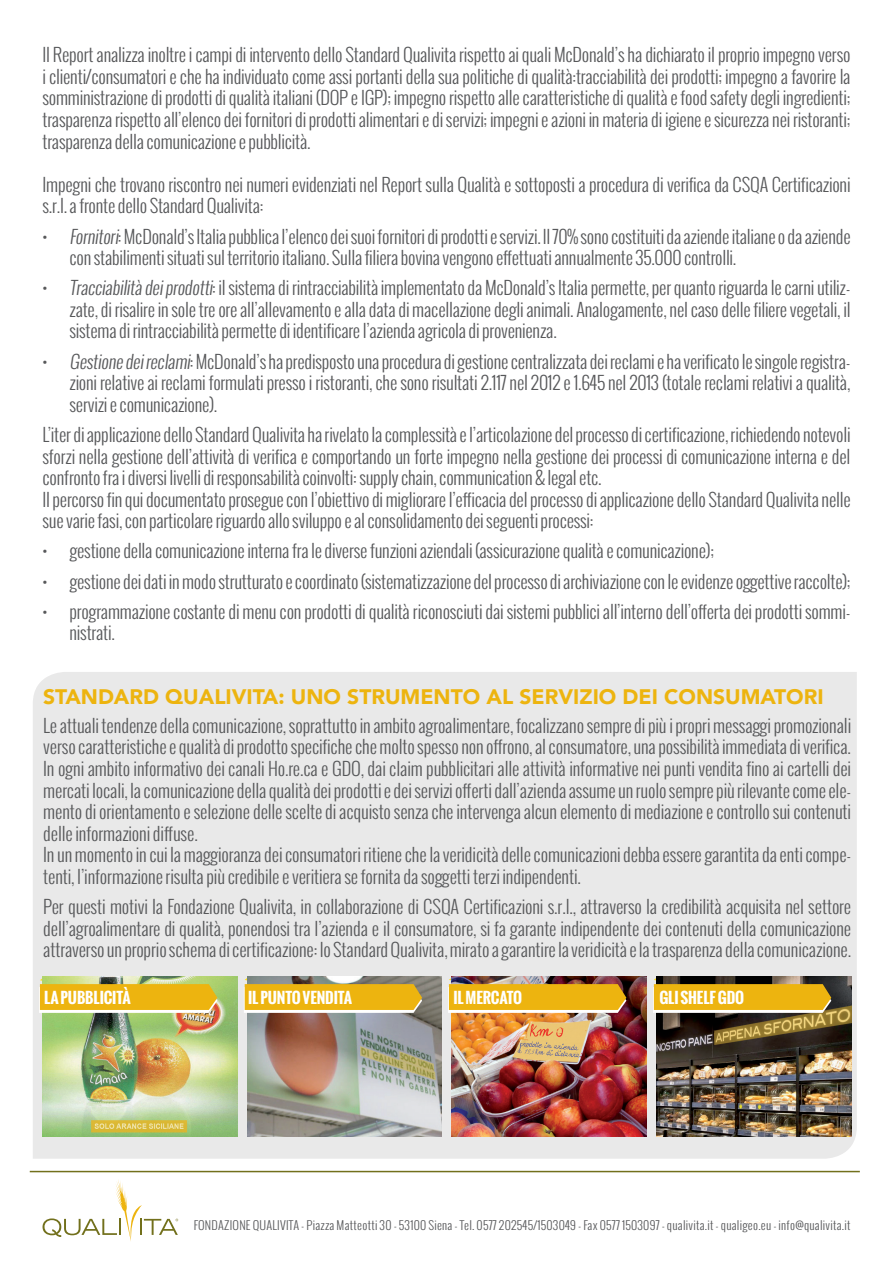
<style>
.page{position:relative;width:893px;height:1263px;background:#fff}
.page>*{position:absolute;margin:0;border:0;box-sizing:border-box;transform-origin:0 0}
.t1{font:900 21px "Avenir";color:#edb40f}
.t2{font:300 18px/21.6px "Oswald";letter-spacing:-.015em;color:#57585a}
.t3{font:700 15px "Oswald";letter-spacing:-.01em;color:#fff}
.t4{font:300 11.7px "Oswald";letter-spacing:.02em;color:#57585a}
</style>
<div class="page">
<div style="left:33px;top:672px;width:824px;height:487px;background:#e9e9e9"></div>
<svg style="left:43px;top:1180px;width:135px;height:61px"></svg>
<img style="left:43px;top:976px;width:194px;height:160px">
<svg style="left:39px;top:977px;width:178px;height:36px;background:#e2be3d"></svg>
<img style="left:247px;top:976px;width:195px;height:160px">
<img style="left:452px;top:976px;width:194px;height:160px">
<img style="left:657px;top:976px;width:194px;height:160px">
<svg style="left:244px;top:977px;width:178px;height:36px;background:#d9b13d"></svg>
<img style="left:448px;top:977px;width:178px;height:36px">
<svg style="left:653px;top:977px;width:178px;height:36px;background:#c69d28"></svg>
<hr style="left:30px;top:1171px;width:830px;height:1px;background:#72701c">
<p class="t2" style="left:43px;top:44px;width:810px;text-align:justify">Il Report analizza inoltre i campi di intervento dello Standard Qualivita rispetto ai quali McDonald’s ha dichiarato il proprio impegno verso i clienti/consumatori e che ha individuato come assi portanti della sua politiche di qualità:tracciabilità dei prodotti; impegno a favorire la somministrazione di prodotti di qualità italiani (DOP e IGP); impegno rispetto alle caratteristiche di qualità e food safety degli ingredienti; trasparenza rispetto all’elenco dei fornitori di prodotti alimentari e di servizi; impegni e azioni in materia di igiene e sicurezza nei ristoranti; trasparenza della comunicazione e pubblicità.</p>
<p class="t2" style="left:43px;top:173px;width:809px">Impegni che trovano riscontro nei numeri evidenziati nel Report sulla Qualità e sottoposti a procedura di verifica da CSQA Certificazioni s.r.l. a fronte dello Standard Qualivita:</p>
<p class="t2" style="left:70px;top:225px;width:783px;text-indent:-27px">• Fornitori: McDonald’s Italia pubblica l’elenco dei suoi fornitori di prodotti e servizi. Il 70% sono costituiti da aziende italiane o da aziende con stabilimenti situati sul territorio italiano. Sulla filiera bovina vengono effettuati annualmente 35.000 controlli.</p>
<p class="t2" style="left:70px;top:277px;width:782px;text-align:justify;text-indent:-27px">• Tracciabilità deiprodotti: il sistema di rintracciabilità implementato da McDonald’s Italia permette, per quanto riguarda le carni utiliz&shy;zate, di risalire in sole tre ore all’allevamento e alla data di macellazione degli animali. Analogamente, nel caso delle filiere vegetali, il sistema di rintracciabilità permette di identificare l’azienda agricola di provenienza.</p>
<p class="t2" style="left:70px;top:350px;width:782px;text-align:justify;text-indent:-27px">• Gestione deireclami: McDonald’s ha predisposto una procedura di gestione centralizzata dei reclami e ha verificato le singole registra&shy;zioni relative ai reclami formulati presso i ristoranti, che sono risultati 2.117 nel 2012 e 1.645 nel 2013 (totale reclami relativi a qualità, servizi e comunicazione).</p>
<p class="t2" style="left:43px;top:423px;width:810px">L’iter di applicazione dello Standard Qualivita ha rivelato la complessità e l’articolazione del processo di certificazione, richiedendo notevoli sforzi nella gestione dell’attività di verifica e comportando un forte impegno nella gestione dei processi di comunicazione interna e del confronto fra i diversi livelli di responsabilità coinvolti: supply chain, communication &amp; legal etc.<br>Il percorso fin qui documentato prosegue con l’obiettivo di migliorare l’efficacia del processo di applicazione dello Standard Qualivita nelle sue varie fasi, con particolare riguardo allo sviluppo e al consolidamento dei seguenti processi:</p>
<p class="t2" style="left:43px;top:540px;width:673px">• gestione della comunicazione interna fra le diverse funzioni aziendali (assicurazione qualità e comunicazione);</p>
<p class="t2" style="left:43px;top:570px;width:810px">• gestione dei dati in modo strutturato e coordinato (sistematizzazione del processo di archiviazione con le evidenze oggettive raccolte);</p>
<p class="t2" style="left:70px;top:600px;width:782px;text-indent:-27px">• programmazione costante di menu con prodotti di qualità riconosciuti dai sistemi pubblici all’interno dell’offerta dei prodotti sommi&shy;nistrati.</p>
<p class="t1" style="left:43px;top:678px;width:782px">STANDARD QUALIVITA: UNO STRUMENTO AL SERVIZIO DEI CONSUMATORI</p>
<p class="t2" style="left:43px;top:714px;width:809px">Le attuali tendenze della comunicazione, soprattutto in ambito agroalimentare, focalizzano sempre di più i propri messaggi promozionali verso caratteristiche e qualità di prodotto specifiche che molto spesso non offrono, al consumatore, una possibilità immediata di verifica.<br>In ogni ambito informativo dei canali Ho.re.ca e GDO, dai claim pubblicitari alle attività informative nei punti vendita fino ai cartelli dei mercati locali, la comunicazione della qualità dei prodotti e dei servizi offerti dall’azienda assume un ruolo sempre più rilevante come ele&shy;mento di orientamento e selezione delle scelte di acquisto senza che intervenga alcun elemento di mediazione e controllo sui contenuti delle informazioni diffuse.<br>In un momento in cui la maggioranza dei consumatori ritiene che la veridicità delle comunicazioni debba essere garantita da enti compe&shy;tenti, l’informazione risulta più credibile e veritiera se fornita da soggetti terzi indipendenti.</p>
<p class="t2" style="left:43px;top:896px;width:810px;text-align:justify">Per questi motivi la Fondazione Qualivita, in collaborazione di CSQA Certificazioni s.r.l., attraverso la credibilità acquisita nel settore dell’agroalimentare di qualità, ponendosi tra l’azienda e il consumatore, si fa garante indipendente dei contenuti della comunicazione attraverso un proprio schema di certificazione: lo Standard Qualivita, mirato a garantire la veridicità e la trasparenza della comunicazione.</p>
<p class="t3" style="left:44px;top:986px;width:88px">LA PUBBLICITÀ</p>
<p class="t3" style="left:248px;top:986px;width:106px">IL PUNTO VENDITA</p>
<p class="t3" style="left:453px;top:986px;width:70px">IL MERCATO</p>
<p class="t3" style="left:659px;top:986px;width:86px">GLI SHELF GDO</p>
<p class="t4" style="left:194px;top:1217px;width:658px">FONDAZIONE QUALIVITA - Piazza Matteotti 30 - 53100 Siena - Tel. 0577 202545/1503049 - Fax 0577 1503097 - qualivita.it - qualigeo.eu - info@qualivita.it</p>
</div>
